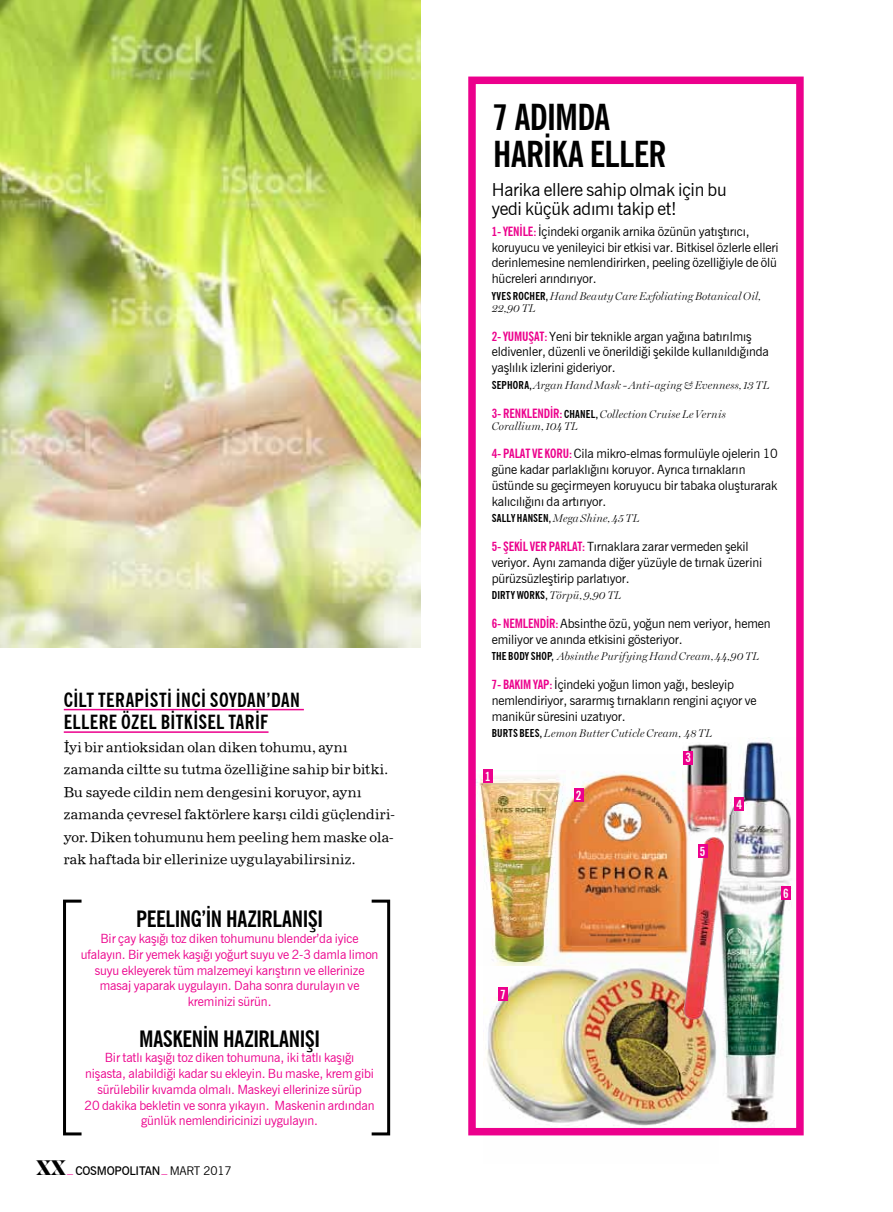
<style>
.page{position:relative;width:893px;height:1212px;background:#fff}
.page>*{position:absolute;margin:0;border:0;box-sizing:border-box;transform-origin:0 0}
.t1{font:700 condensed 35.7px/37.5px "News Gothic BT";letter-spacing:-.02em;color:#000}
.t2{font:700 condensed 22.5px "News Gothic BT";letter-spacing:-.02em;color:#000}
.t3{font:700 condensed 19.5px/22.5px "News Gothic BT";letter-spacing:.015em;color:#000}
.t4{font:18px/19.5px "News Gothic BT";letter-spacing:-.015em;color:#000}
.t5{font:13.5px/22.5px "News";letter-spacing:.01em;color:#000}
.t6{font:12.75px/15.8px "News Gothic BT";letter-spacing:-.01em;color:#000}
.t7{font:12.75px/15.8px "News Gothic BT";letter-spacing:-.01em;color:#ec008c;text-align:center}
.t8{font:700 condensed 12.75px "News Gothic BT";color:#fff}
.t9{font:600 12px "News Gothic BT";letter-spacing:-.02em;color:#000}
.t10{font:italic 300 11.25px/12px "Miller Display";letter-spacing:.015em;color:#000}
.s1{font-family:"Trivia Serif";font-weight:900;font-size:21px}
.s2{font-weight:400}
.s3{font-weight:700;font-stretch:condensed;color:#ec008c}
.s4{font-family:"News Gothic BT";font-weight:700;font-style:normal;font-stretch:condensed;font-size:10.8px}
.s5{font-family:"News Gothic BT";font-weight:700;font-style:normal;font-stretch:condensed;font-size:12.75px;color:#ec008c}
</style>
<div class="page">
<img style="left:723px;top:880px;width:69px;height:245px">
<img style="left:484px;top:965px;width:234px;height:171px">
<hr style="left:64px;top:709px;width:240px;height:1px;background:#ec008c">
<hr style="left:64px;top:731px;width:205px;height:2px;background:#ec008c">
<div style="left:468px;top:77px;width:336px;height:1058px;border:8px solid #ec008c"></div>
<img style="left:0;top:0;width:421px;height:648px">
<div style="left:63px;top:899px;width:20px;height:236px;border:3px solid #000"></div>
<div style="left:370px;top:899px;width:20px;height:236px;border:3px solid #000"></div>
<img style="left:728px;top:737px;width:69px;height:143px">
<img style="left:537px;top:772px;width:147px;height:200px">
<img style="left:475px;top:771px;width:90px;height:194px">
<img style="left:682px;top:742px;width:49px;height:98px">
<img style="left:684px;top:837px;width:40px;height:183px">
<div style="left:483px;top:769px;width:10px;height:14px;background:#ec008c"></div>
<div style="left:574px;top:788px;width:9px;height:14px;background:#ec008c"></div>
<div style="left:683px;top:750px;width:10px;height:14px;background:#ec008c"></div>
<div style="left:734px;top:797px;width:10px;height:14px;background:#ec008c"></div>
<div style="left:698px;top:844px;width:9px;height:14px;background:#ec008c"></div>
<div style="left:781px;top:886px;width:10px;height:14px;background:#ec008c"></div>
<div style="left:498px;top:987px;width:10px;height:14px;background:#ec008c"></div>
<h3 class="t3" style="left:64px;top:688px;width:238px">CI LT TERAPISTI İNCI SOYDAN’DAN<br>ELLERE ÖZEL BITKISEL TARIF</h3>
<p class="t5" style="left:64px;top:735px;width:333px">İyi bir antioksidan olan diken tohumu, aynı zamanda ciltte su tutma özelliğine sahip bir bitki.<br>Bu sayede cildin nem dengesini koruyor, aynı zamanda çevresel faktörlere karşı cildi güçlendiri&shy;yor. Diken tohumunu hem peeling hem maske ola&shy;rak haftada bir ellerinize uygulayabilirsiniz.</p>
<h2 class="t2" style="left:136px;top:905px;width:188px">PEELING’IN HAZIRLANIŞI</h2>
<p class="t7" style="left:81px;top:930px;width:299px">Bir çay kaşığı toz diken tohumunu blender’da iyice ufalayın. Bir yemek kaşığı yoğurt suyu ve 2-3 damla limon suyu ekleyerek tüm malzemeyi karıştırın ve ellerinize masaj yaparak uygulayın. Daha sonra durulayın ve kreminizi sürün.</p>
<h2 class="t2" style="left:139px;top:1025px;width:182px">MASKENIN HAZIRLANIŞI</h2>
<p class="t7" style="left:85px;top:1050px;width:291px">Bir tatlı kaşığı toz diken tohumuna, iki tatlı kaşığı nişasta, alabildiği kadar su ekleyin. Bu maske, krem gibi sürülebilir kıvamda olmalı. Maskeyi ellerinize sürüp<br>20 dakika bekletin ve sonra yıkayın. Maskenin ardından günlük nemlendiricinizi uygulayın.</p>
<p class="t9" style="left:36px;top:1163px;width:197px"><span class="s1">xx</span><sup>_</sup> COSMOPOLITAN<sup>_</sup> <span class="s2">mart 2017</span></p>
<h1 class="t1" style="left:493px;top:98px;width:175px">7 ADIMDA<br>HARIKA ELLER</h1>
<h3 class="t4" style="left:492px;top:180px;width:236px">Harika ellere sahip olmak için bu yedi küçük adımı takip et!</h3>
<p class="t6" style="left:492px;top:223px;width:288px"><span class="s3">1- YENILE:</span> İçindeki organik arnika özünün yatıştırıcı, koruyucu ve yenileyici bir etkisi var. Bitkisel özlerle elleri derinlemesine nemlendirirken, peeling özelliğiyle de ölü hücreleri arındırıyor.</p>
<p class="t10" style="left:492px;top:290px;width:271px"><span class="s4">YVES ROCHER,</span> Hand Beauty Care Exfoliating Botanical Oil,<br>22,90 TL</p>
<p class="t6" style="left:492px;top:328px;width:279px"><span class="s3">2- YUMUŞAT:</span> Yeni bir teknikle argan yağına batırılmış eldivenler, düzenli ve önerildiği şekilde kullanıldığında yaşlılık izlerini gideriyor.</p>
<p class="t10" style="left:492px;top:379px;width:279px"><span class="s4">SEPHORA,</span> Argan Hand Mask - Anti-aging &amp; Evenness, 13 TL</p>
<p class="t10" style="left:492px;top:408px;width:236px"><span class="s5">3- RENKLENDIR:</span> <span class="s4">CHANEL,</span> Collection Cruise Le Vernis<br>Corallium, 104 TL</p>
<p class="t6" style="left:492px;top:446px;width:288px"><span class="s3">4- PALAT VE KORU:</span> Cila mikro-elmas formulüyle ojelerin 10 güne kadar parlaklığını koruyor. Ayrıca tırnakların üstünde su geçirmeyen koruyucu bir tabaka oluşturarak kalıcılığını da artırıyor.</p>
<p class="t10" style="left:492px;top:512px;width:149px"><span class="s4">SALLY HANSEN,</span> Mega Shine, 45 TL</p>
<p class="t6" style="left:492px;top:538px;width:272px"><span class="s3">5- ŞEKIL VER PARLAT:</span> Tırnaklara zarar vermeden şekil veriyor. Aynı zamanda diğer yüzüyle de tırnak üzerini pürüzsüzleştirip parlatıyor.</p>
<p class="t10" style="left:492px;top:589px;width:131px"><span class="s4">DI RTY WORKS,</span> Törpü, 9,90 TL</p>
<p class="t6" style="left:492px;top:615px;width:280px"><span class="s3">6- NEMLENDIR:</span> Absinthe özü, yoğun nem veriyor, hemen emiliyor ve anında etkisini gösteriyor.</p>
<p class="t10" style="left:492px;top:650px;width:269px"><span class="s4">THE BODY SHOP,</span> Absinthe Purifying Hand Cream, 44,90 TL</p>
<p class="t6" style="left:492px;top:676px;width:266px"><span class="s3">7- BAKIM YAP:</span> İçindeki yoğun limon yağı, besleyip nemlendiriyor, sararmış tırnakların rengini açıyor ve manikür süresini uzatıyor.</p>
<p class="t10" style="left:492px;top:727px;width:222px"><span class="s4">BURTS BEES,</span> Lemon Butter Cuticle Cream, 48 TL</p>
<p class="t8" style="left:485px;top:768px;width:7px">1</p>
<p class="t8" style="left:576px;top:788px;width:7px">2</p>
<p class="t8" style="left:500px;top:987px;width:7px">7</p>
<p class="t8" style="left:685px;top:750px;width:7px">3</p>
<p class="t8" style="left:700px;top:843px;width:7px">5</p>
<p class="t8" style="left:736px;top:797px;width:7px">4</p>
<p class="t8" style="left:783px;top:885px;width:7px">6</p>
</div>
